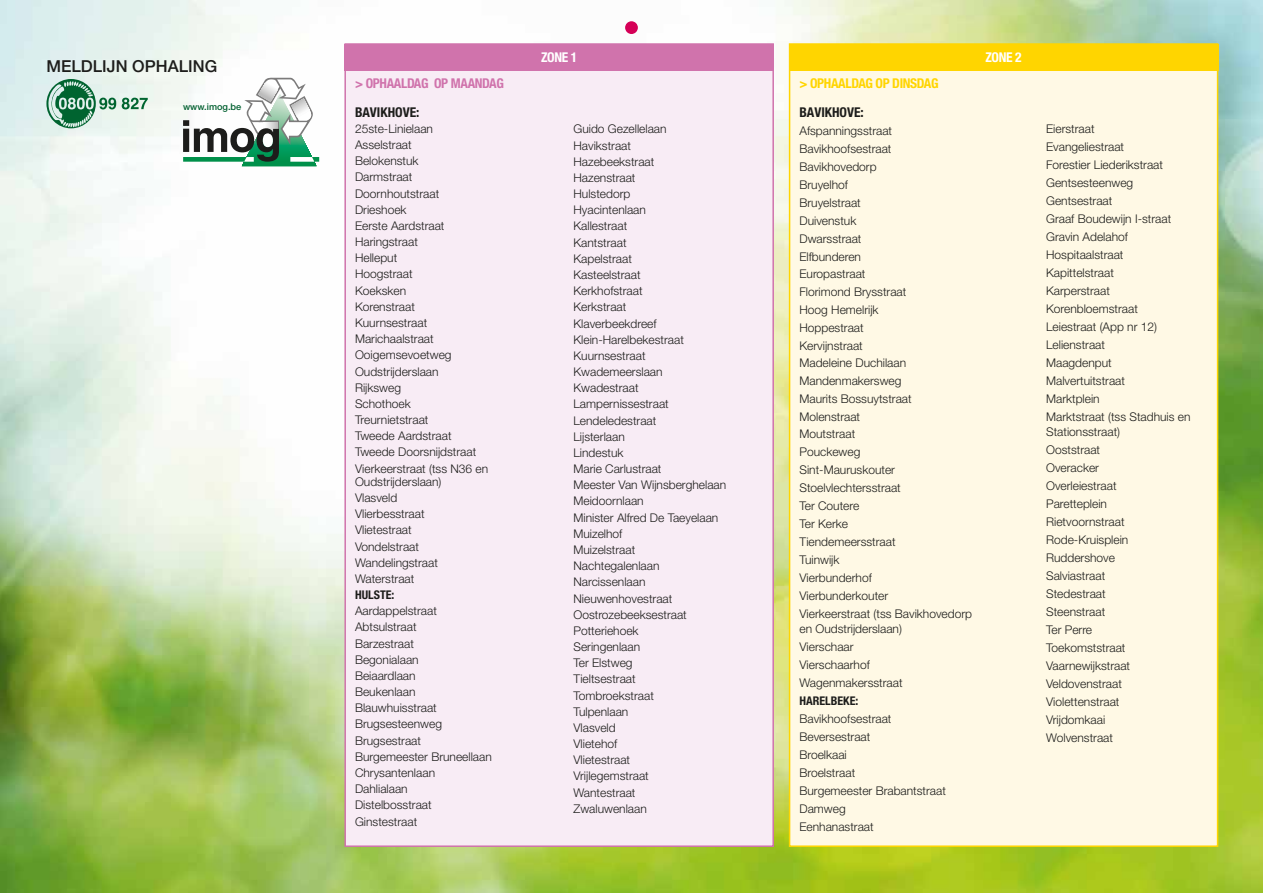
<style>
.page{position:relative;width:1263px;height:893px;background:#fff}
.page>*{position:absolute;margin:0;border:0;box-sizing:border-box;transform-origin:0 0}
.t1{font:500 16.5px "Helvetica Neue LT Std";color:#1d1d1b}
.t2{font:700 condensed 13.5px "Helvetica Neue LT Std";color:#1d1d1b}
.t3{font:700 condensed 13.5px "Helvetica Neue LT Std";letter-spacing:-.025em;color:#d073ac}
.t4{font:700 condensed 13.5px "Helvetica Neue LT Std";letter-spacing:-.025em;color:#ffd500}
.t5{font:700 condensed 13.5px "Helvetica Neue LT Std";letter-spacing:-.025em;color:#fff}
.t6{font:300 12px/16.2px "Helvetica Neue LT Std";color:#1d1d1b}
.t7{font:700 condensed 12px "Helvetica Neue LT Std";color:#1d1d1b}
.t8{font:500 9.3px "Helvetica Neue LT Std";color:#005f2f}
</style>
<div class="page">
<img style="left:0;top:0;width:1263px;height:893px">
<svg style="left:46px;top:79px;width:50px;height:49px"></svg>
<svg style="left:48px;top:81px;width:68px;height:46px;background:#87b79f"></svg>
<svg style="left:122px;top:98px;width:26px;height:11px"></svg>
<svg style="left:183px;top:77px;width:136px;height:89px"></svg>
<div style="left:344px;top:43px;width:430px;height:804px;background:#f8ecf5;border:2px solid #d073ac"></div>
<div style="left:789px;top:43px;width:429px;height:804px;background:#fff9e5;border:2px solid #ffd500"></div>
<div style="left:344px;top:44px;width:430px;height:27px;background:#d073ac"></div>
<div style="left:789px;top:44px;width:429px;height:27px;background:#ffd500"></div>
<div style="left:625px;top:21px;width:13px;height:13px;background:#d50057;border-radius:50%"></div>
<p class="t5" style="left:541px;top:49px;width:38px">ZONE 1</p>
<h1 class="t1" style="left:46px;top:56px;width:172px">MELDLIJN OPHALING</h1>
<p class="t8" style="left:183px;top:101px;width:60px">www.imog.be</p>
<p class="t2" style="left:355px;top:104px;width:66px">BAVIKHOVE:</p>
<p class="t6" style="left:355px;top:120px;width:135px">25ste-Linielaan<br>Asselstraat<br>Belokenstuk<br>Darmstraat<br>Doornhoutstraat<br>Drieshoek<br>Eerste Aardstraat<br>Haringstraat<br>Helleput<br>Hoogstraat<br>Koeksken<br>Korenstraat<br>Kuurnsestraat<br>Marichaalstraat<br>Ooigemsevoetweg<br>Oudstrijderslaan<br>Rijksweg<br>Schothoek<br>Treurnietstraat<br>Tweede Aardstraat<br>Tweede Doorsnijdstraat<br>Vierkeerstraat (tss N36 en</p>
<p class="t6" style="left:355px;top:473px;width:88px">Oudstrijderslaan)<br>Vlasveld<br>Vlierbesstraat<br>Vlietestraat<br>Vondelstraat<br>Wandelingstraat<br>Waterstraat</p>
<p class="t7" style="left:355px;top:587px;width:41px">HULSTE:</p>
<p class="t6" style="left:355px;top:603px;width:138px">Aardappelstraat<br>Abtsulstraat<br>Barzestraat<br>Begonialaan<br>Beiaardlaan<br>Beukenlaan<br>Blauwhuisstraat<br>Brugsesteenweg<br>Brugsestraat<br>Burgemeester Bruneellaan<br>Chrysantenlaan<br>Dahlialaan<br>Distelbosstraat<br>Ginstestraat</p>
<p class="t3" style="left:355px;top:75px;width:150px">&gt; OPHAALDAG OP MAANDAG</p>
<p class="t4" style="left:799px;top:75px;width:141px">&gt; OPHAALDAG OP DINSDAG</p>
<p class="t2" style="left:799px;top:104px;width:66px">BAVIKHOVE:</p>
<p class="t6" style="left:799px;top:121px;width:108px;line-height:18px">Afspanningsstraat<br>Bavikhoofsestraat<br>Bavikhovedorp<br>Bruyelhof<br>Bruyelstraat<br>Duivenstuk<br>Dwarsstraat<br>Elfbunderen<br>Europastraat<br>Florimond Brysstraat<br>Hoog Hemelrijk<br>Hoppestraat<br>Kervijnstraat</p>
<p class="t6" style="left:799px;top:353px;width:174px;line-height:18px">Madeleine Duchilaan<br>Mandenmakersweg<br>Maurits Bossuytstraat<br>Molenstraat<br>Moutstraat<br>Pouckeweg<br>Sint-Mauruskouter<br>Stoelvlechtersstraat<br>Ter Coutere<br>Ter Kerke<br>Tiendemeersstraat<br>Tuinwijk<br>Vierbunderhof<br>Vierbunderkouter<br>Vierkeerstraat (tss Bavikhovedorp</p>
<p class="t6" style="left:799px;top:620px;width:105px;line-height:18px">en Oudstrijderslaan)<br>Vierschaar<br>Vierschaarhof<br>Wagenmakersstraat</p>
<p class="t7" style="left:799px;top:694px;width:60px">HARELBEKE:</p>
<p class="t6" style="left:799px;top:710px;width:148px;line-height:18px">Bavikhoofsestraat<br>Beversestraat<br>Broelkaai<br>Broelstraat<br>Burgemeester Brabantstraat<br>Damweg<br>Eenhanastraat</p>
<p class="t6" style="left:573px;top:121px;width:154px">Guido Gezellelaan<br>Havikstraat<br>Hazebeekstraat<br>Hazenstraat<br>Hulstedorp<br>Hyacintenlaan<br>Kallestraat<br>Kantstraat<br>Kapelstraat<br>Kasteelstraat<br>Kerkhofstraat<br>Kerkstraat<br>Klaverbeekdreef<br>Klein-Harelbekestraat<br>Kuurnsestraat<br>Kwademeerslaan<br>Kwadestraat<br>Lampernissestraat<br>Lendeledestraat<br>Lijsterlaan<br>Lindestuk<br>Marie Carlustraat<br>Meester Van Wijnsberghelaan<br>Meidoornlaan<br>Minister Alfred De Taeyelaan<br>Muizelhof<br>Muizelstraat<br>Nachtegalenlaan<br>Narcissenlaan<br>Nieuwenhovestraat<br>Oostrozebeeksestraat<br>Potteriehoek<br>Seringenlaan<br>Ter Elstweg<br>Tieltsestraat<br>Tombroekstraat<br>Tulpenlaan<br>Vlasveld<br>Vlietehof<br>Vlietestraat<br>Vrijlegemstraat<br>Wantestraat<br>Zwaluwenlaan</p>
<p class="t5" style="left:985px;top:49px;width:38px">ZONE 2</p>
<p class="t6" style="left:1046px;top:120px;width:146px;line-height:18px">Eierstraat<br>Evangeliestraat<br>Forestier Liederikstraat<br>Gentsesteenweg<br>Gentsestraat<br>Graaf Boudewijn I-straat<br>Gravin Adelahof<br>Hospitaalstraat<br>Kapittelstraat<br>Karperstraat<br>Korenbloemstraat<br>Leiestraat (App nr 12)<br>Lelienstraat<br>Maagdenput<br>Malvertuitstraat<br>Marktplein<br>Marktstraat (tss Stadhuis en</p>
<p class="t6" style="left:1046px;top:422px;width:86px;line-height:18px">Stationsstraat)<br>Ooststraat<br>Overacker<br>Overleiestraat<br>Paretteplein<br>Rietvoornstraat<br>Rode-Kruisplein<br>Ruddershove<br>Salviastraat<br>Stedestraat<br>Steenstraat<br>Ter Perre<br>Toekomststraat<br>Vaarnewijkstraat<br>Veldovenstraat<br>Violettenstraat<br>Vrijdomkaai<br>Wolvenstraat</p>
</div>
